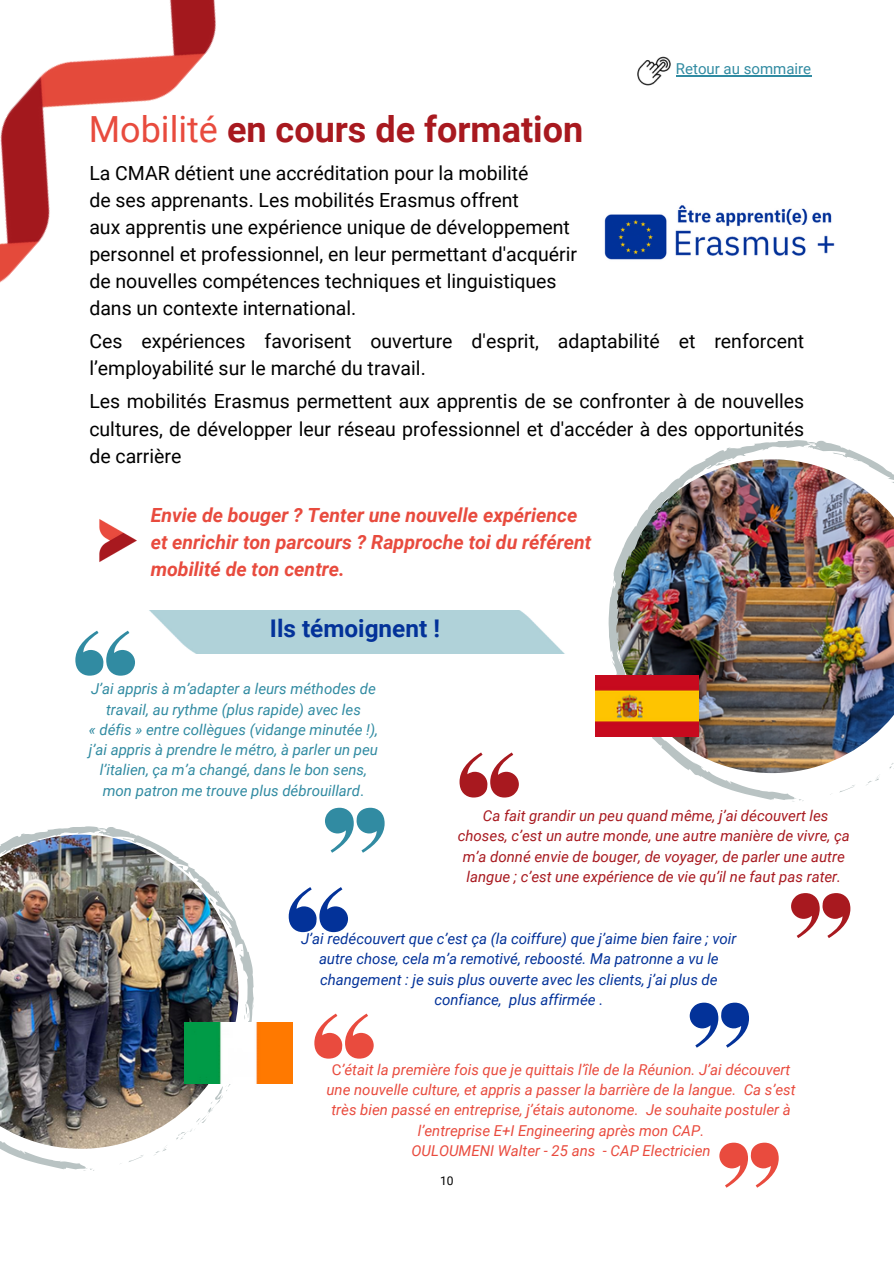
<style>
.page{position:relative;width:894px;height:1264px;background:#fff}
.page>*{position:absolute;margin:0;border:0;box-sizing:border-box;transform-origin:0 0}
.t1{font:700 36px "Roboto";color:#a8191f}
.t2{font:700 24.3px "Roboto";color:#033299}
.t3{font:19.5px/27px "Roboto";color:#000}
.t4{font:italic 700 19.5px/27px "Roboto";color:#e84b3e}
.t5{font:italic 15px/20.2px "Roboto";color:#e94b3e;text-align:center}
.t6{font:italic 15px/20.2px "Roboto";color:#318ba2;text-align:center}
.t7{font:italic 15px/20.2px "Roboto";color:#a8191f;text-align:center}
.t8{font:italic 15px/20.2px "Roboto";color:#033299;text-align:center}
.t9{font:15px "Roboto";color:#318ba2}
.t10{font:12px "Roboto";color:#000}
.s1{font-weight:400;color:#e84b3e}
.s2{font-style:normal}
</style>
<div class="page">
<img style="left:604px;top:205px;width:231px;height:55px">
<svg style="left:0;top:826px;width:266px;height:345px"></svg>
<svg style="left:95px;top:830px;width:9px;height:4px"></svg>
<svg style="left:238px;top:1082px;width:7px;height:58px"></svg>
<svg style="left:243px;top:996px;width:11px;height:26px"></svg>
<svg style="left:239px;top:949px;width:4px;height:8px"></svg>
<svg style="left:83px;top:1168px;width:12px;height:2px"></svg>
<img style="left:0;top:834px;width:238px;height:314px">
<img style="left:0;top:0;width:492px;height:654px">
<img style="left:101px;top:610px;width:463px;height:43px">
<svg style="left:75px;top:630px;width:60px;height:45px"></svg>
<svg style="left:325px;top:807px;width:59px;height:45px"></svg>
<svg style="left:459px;top:752px;width:59px;height:45px"></svg>
<svg style="left:791px;top:893px;width:59px;height:45px"></svg>
<svg style="left:288px;top:887px;width:60px;height:45px"></svg>
<svg style="left:689px;top:1002px;width:59px;height:45px"></svg>
<svg style="left:314px;top:1013px;width:59px;height:45px"></svg>
<svg style="left:719px;top:1142px;width:59px;height:45px"></svg>
<img style="left:637px;top:56px;width:34px;height:30px">
<img style="left:184px;top:1022px;width:108px;height:60px">
<img style="left:595px;top:440px;width:298px;height:362px">
<svg style="left:804px;top:444px;width:9px;height:4px"></svg>
<svg style="left:791px;top:799px;width:13px;height:2px"></svg>
<svg style="left:686px;top:479px;width:4px;height:4px"></svg>
<svg style="left:658px;top:507px;width:5px;height:4px"></svg>
<img style="left:595px;top:675px;width:103px;height:61px">
<hr style="left:675px;top:75px;width:136px;height:1px;background:#318ba2">
<h4 class="t1" style="left:89px;top:109px;width:496px"><span class="s1">Mobilité</span> en cours de formation</h4>
<p class="t9" style="left:675px;top:60px;width:137px">Retour au sommaire</p>
<p class="t3" style="left:89px;top:160px;width:489px">La CMAR détient une accréditation pour la mobilité<br>de ses apprenants. Les mobilités Erasmus offrent<br>aux apprentis une expérience unique de développement personnel et professionnel, en leur permettant d'acquérir de nouvelles compétences techniques et linguistiques dans un contexte international.</p>
<p class="t3" style="left:89px;top:328px;width:716px">Ces expériences favorisent ouverture d'esprit, adaptabilité et renforcent l’employabilité sur le marché du travail.</p>
<h1 class="t3" style="left:89px;top:388px;width:716px;text-align:justify">Les mobilités Erasmus permettent aux apprentis de se confronter à de nouvelles cultures, de développer leur réseau professionnel et d'accéder à des opportunités de carrière</h1>
<p class="t4" style="left:151px;top:502px;width:442px">Envie de bouger ? Tenter une nouvelle expérience et enrichir ton parcours ? Rapproche toi du référent mobilité de ton centre.</p>
<p class="t2" style="left:270px;top:615px;width:171px">Ils témoignent !</p>
<p class="t6" style="left:91px;top:679px;width:286px">J’ai appris à m’adapter a leurs méthodes de travail, au rythme (plus rapide) avec les</p>
<p class="t6" style="left:89px;top:719px;width:291px">« défis » entre collègues (vidange minutée !),</p>
<p class="t6" style="left:89px;top:739px;width:290px">j’ai appris à prendre le métro, à parler un peu l’italien, ça m’a changé, dans le bon sens,</p>
<h3 class="t6" style="left:103px;top:780px;width:263px">mon patron me trouve plus débrouillard<span class="s2">.</span></h3>
<p class="t7" style="left:457px;top:805px;width:393px">Ca fait grandir un peu quand même, j’ai découvert les choses, c’est un autre monde, une autre manière de vivre, ça m’a donné envie de bouger, de voyager, de parler une autre langue ; c’est une expérience de vie qu’il ne faut pas rater.</p>
<p class="t8" style="left:301px;top:928px;width:437px">J’ai redécouvert que c’est ça (la coiffure) que j’aime bien faire ; voir autre chose, cela m’a remotivé, reboosté. Ma patronne a vu le changement : je suis plus ouverte avec les clients, j’ai plus de confiance, plus affirmée .</p>
<p class="t5" style="left:326px;top:1059px;width:470px"><span class="s2">C</span>’était la première fois que je quittais l’île de la Réunion. J’ai découvert une nouvelle culture, et appris a passer la barrière de la langue. Ca s’est très bien passé en entreprise, j’étais autonome. Je souhaite postuler à l’entreprise E+I Engineering après mon CAP.</p>
<h2 class="t5" style="left:411px;top:1140px;width:300px">OULOUMENI Walter - 25 ans - CAP Electricien</h2>
<p class="t10" style="left:440px;top:1173px;width:15px">10</p>
</div>
